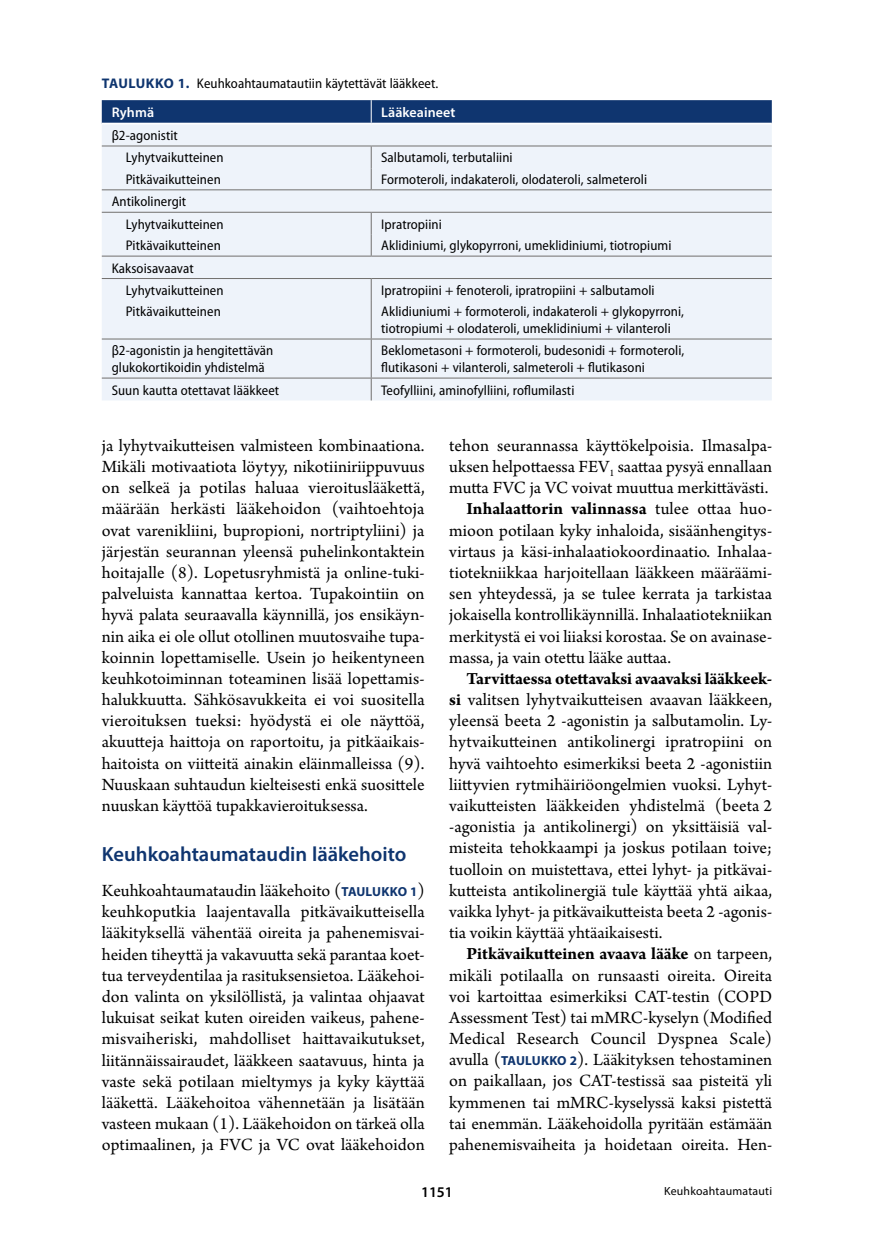
<style>
.page{position:relative;width:874px;height:1241px;background:#fff}
.page>*{position:absolute;margin:0;border:0;box-sizing:border-box;transform-origin:0 0}
.t1{font:600 20.65px "Myriad Pro";color:#0f356f}
.t2{font:18.03px/21.2px "Arno Pro";color:#000;text-align:justify}
.t3{font:700 18.03px "Arno Pro";color:#000}
.t4{font:600 14.88px "Myriad Pro";color:#000}
.t5{font:semi-condensed 14px/22.4px "Myriad Pro";letter-spacing:.005em;color:#000}
.t6{font:600 14px "Myriad Pro";letter-spacing:.005em;color:#fff}
.t7{font:11.9px "Myriad Pro";letter-spacing:.02em;color:#000}
.s1{font-weight:700;font-stretch:normal;color:#0f356f}
.s2{font-weight:600;font-stretch:normal;color:#fff}
.s3{font-family:"Myriad Pro";font-weight:700;font-size:13.12px;color:#0f356f}
.s4{font-weight:400}
.s5{font-weight:700}
</style>
<div class="page">
<div style="left:102px;top:124px;width:669px;height:276px;background:#eef3fa"></div>
<svg style="left:102px;top:100px;width:669px;height:23px;background:#133871"></svg>
<hr style="left:102px;top:145px;width:269px;height:1px;background:#716f6d">
<hr style="left:371px;top:145px;width:400px;height:1px;background:#716f6d">
<svg style="left:370px;top:146px;width:1px;height:43px"></svg>
<hr style="left:102px;top:189px;width:269px;height:1px;background:#716f6d">
<hr style="left:371px;top:189px;width:400px;height:1px;background:#716f6d">
<hr style="left:102px;top:212px;width:269px;height:1px;background:#716f6d">
<hr style="left:371px;top:212px;width:400px;height:1px;background:#716f6d">
<svg style="left:370px;top:213px;width:1px;height:43px"></svg>
<hr style="left:102px;top:256px;width:269px;height:1px;background:#716f6d">
<hr style="left:371px;top:256px;width:400px;height:1px;background:#716f6d">
<hr style="left:102px;top:278px;width:269px;height:1px;background:#716f6d">
<hr style="left:371px;top:278px;width:400px;height:1px;background:#716f6d">
<svg style="left:370px;top:279px;width:1px;height:22px"></svg>
<hr style="left:370px;top:301px;width:1px;height:37px;background:#716f6d">
<hr style="left:102px;top:338px;width:269px;height:1px;background:#716f6d">
<hr style="left:371px;top:338px;width:400px;height:1px;background:#716f6d">
<hr style="left:370px;top:339px;width:1px;height:38px;background:#716f6d">
<hr style="left:102px;top:377px;width:269px;height:1px;background:#716f6d">
<hr style="left:371px;top:377px;width:400px;height:1px;background:#716f6d">
<svg style="left:370px;top:378px;width:1px;height:22px"></svg>
<p class="t5" style="left:112px;top:69px;width:328px;line-height:28.9px;text-indent:-10px"><span class="s1">TAULUKKO 1.</span> Keuhkoahtaumatautiin käytettävät lääkkeet.<br><span class="s2">Ryhmä</span></p>
<p class="t6" style="left:381px;top:103px;width:76px">Lääkeaineet</p>
<p class="t5" style="left:126px;top:124px;width:99px;text-indent:-14px">β2-agonistit<br>Lyhytvaikutteinen</p>
<p class="t5" style="left:381px;top:146px;width:133px">Salbutamoli, terbutaliini</p>
<p class="t5" style="left:126px;top:168px;width:96px">Pitkävaikutteinen</p>
<p class="t5" style="left:381px;top:168px;width:267px">Formoteroli, indakateroli, olodateroli, salmeteroli</p>
<p class="t5" style="left:126px;top:190px;width:99px;text-indent:-14px">Antikolinergit<br>Lyhytvaikutteinen</p>
<p class="t5" style="left:381px;top:212px;width:62px">Ipratropiini</p>
<p class="t5" style="left:126px;top:234px;width:96px">Pitkävaikutteinen</p>
<p class="t5" style="left:381px;top:234px;width:291px">Aklidiniumi, glykopyrroni, umeklidiniumi, tiotropiumi</p>
<p class="t5" style="left:126px;top:256px;width:99px;text-indent:-14px">Kaksoisavaavat<br>Lyhytvaikutteinen</p>
<p class="t5" style="left:381px;top:279px;width:275px">Ipratropiini + fenoteroli, ipratropiini + salbutamoli</p>
<p class="t5" style="left:126px;top:300px;width:96px">Pitkävaikutteinen</p>
<p class="t5" style="left:381px;top:303px;width:304px;line-height:16.6px">Aklidiuniumi + formoteroli, indakateroli + glykopyrroni, tiotropiumi + olodateroli, umeklidiniumi + vilanteroli</p>
<p class="t5" style="left:112px;top:342px;width:163px;line-height:16.6px">β2-agonistin ja hengitettävän glukokortikoidin yhdistelmä</p>
<p class="t5" style="left:381px;top:342px;width:304px;line-height:16.6px">Beklometasoni + formoteroli, budesonidi + formoteroli, flutikasoni + vilanteroli, salmeteroli + flutikasoni</p>
<p class="t5" style="left:112px;top:378px;width:169px">Suun kautta otettavat lääkkeet</p>
<p class="t5" style="left:381px;top:378px;width:195px">Teofylliini, aminofylliini, roflumilasti</p>
<p class="t2" style="left:102px;top:435px;width:324px">ja lyhytvaikutteisen valmisteen kombinaationa.<br>Mikäli motivaatiota löytyy, nikotiiniriippuvuus on selkeä ja potilas haluaa vieroituslääkettä, määrään herkästi lääkehoidon (vaihtoehtoja ovat varenikliini, bupropioni, nortriptyliini) ja järjestän seurannan yleensä puhelinkontaktein hoitajalle (8). Lopetusryhmistä ja online-tuki&shy;palveluista kannattaa kertoa. Tupakointiin on hyvä palata seuraavalla käynnillä, jos ensikäyn&shy;nin aika ei ole ollut otollinen muutosvaihe tupa&shy;koinnin lopettamiselle. Usein jo heikentyneen keuhkotoiminnan toteaminen lisää lopettamis&shy;halukkuutta. Sähkösavukkeita ei voi suositella vieroituksen tueksi: hyödystä ei ole näyttöä, akuutteja haittoja on raportoitu, ja pitkäaikais&shy;haitoista on viitteitä ainakin eläinmalleissa (9).<br>Nuuskaan suhtaudun kielteisesti enkä suosittele nuuskan käyttöä tupakkavieroituksessa.</p>
<p class="t1" style="left:102px;top:840px;width:306px">Keuhkoahtaumataudin lääkehoito</p>
<p class="t2" style="left:102px;top:880px;width:324px">Keuhkoahtaumataudin lääkehoito (<span class="s3">TAULUKKO 1</span>) keuhkoputkia laajentavalla pitkävaikutteisella lääkityksellä vähentää oireita ja pahenemisvai&shy;heiden tiheyttä ja vakavuutta sekä parantaa koet&shy;tua terveydentilaa ja rasituksensietoa. Lääkehoi&shy;don valinta on yksilöllistä, ja valintaa ohjaavat lukuisat seikat kuten oireiden vaikeus, pahene&shy;misvaiheriski, mahdolliset haittavaikutukset, liitännäissairaudet, lääkkeen saatavuus, hinta ja vaste sekä potilaan mieltymys ja kyky käyttää lääkettä. Lääkehoitoa vähennetään ja lisätään vasteen mukaan (1). Lääkehoidon on tärkeä olla optimaalinen, ja FVC ja VC ovat lääkehoidon</p>
<p class="t2" style="left:449px;top:435px;width:324px">tehon seurannassa käyttökelpoisia. Ilmasalpa-</p>
<p class="t2" style="left:449px;top:457px;width:324px">uksen helpottaessa FEV<sub>1</sub> saattaa pysyä ennallaan</p>
<p class="t2" style="left:449px;top:478px;width:320px">mutta FVC ja VC voivat muuttua merkittävästi.</p>
<p class="t3" style="left:466px;top:498px;width:305px">Inhalaattorin valinnassa <span class="s4">tulee ottaa huo-</span></p>
<p class="t2" style="left:449px;top:520px;width:324px">mioon potilaan kyky inhaloida, sisäänhengitys-</p>
<p class="t2" style="left:449px;top:541px;width:324px">virtaus ja käsi-inhalaatiokoordinaatio. Inhalaa-</p>
<p class="t2" style="left:449px;top:562px;width:324px">tiotekniikkaa harjoitellaan lääkkeen määräämi-</p>
<p class="t2" style="left:449px;top:584px;width:324px">sen yhteydessä, ja se tulee kerrata ja tarkistaa</p>
<p class="t2" style="left:449px;top:605px;width:324px">jokaisella kontrollikäynnillä. Inhalaatiotekniikan</p>
<p class="t2" style="left:449px;top:626px;width:324px">merkitystä ei voi liiaksi korostaa. Se on avainase-</p>
<p class="t2" style="left:449px;top:647px;width:223px">massa, ja vain otettu lääke auttaa.</p>
<p class="t2" style="left:449px;top:668px;width:324px;text-indent:17px"><span class="s5">Tarvittaessa otettavaksi avaavaksi lääkkeek&shy;si</span> valitsen lyhytvaikutteisen avaavan lääkkeen, yleensä beeta 2 ‑agonistin ja salbutamolin. Ly&shy;hytvaikutteinen antikolinergi ipratropiini on hyvä vaihtoehto esimerkiksi beeta 2 ‑agonistiin liittyvien rytmihäiriöongelmien vuoksi. Lyhyt&shy;vaikutteisten lääkkeiden yhdistelmä (beeta 2 ‑agonistia ja antikolinergi) on yksittäisiä val&shy;misteita tehokkaampi ja joskus potilaan toive; tuolloin on muistettava, ettei lyhyt- ja pitkävai&shy;kutteista antikolinergiä tule käyttää yhtä aikaa, vaikka lyhyt- ja pitkävaikutteista beeta 2 ‑agonis&shy;tia voikin käyttää yhtäaikaisesti.</p>
<p class="t2" style="left:449px;top:944px;width:324px;text-indent:17px"><span class="s5">Pitkävaikutteinen avaava lääke</span> on tarpeen, mikäli potilaalla on runsaasti oireita. Oireita voi kartoittaa esimerkiksi CAT-testin (COPD Assessment Test) tai mMRC-kyselyn (Modified Medical Research Council Dyspnea Scale) avulla (<span class="s3">TAULUKKO 2</span>). Lääkityksen tehostaminen on paikallaan, jos CAT-testissä saa pisteitä yli kymmenen tai mMRC-kyselyssä kaksi pistettä tai enemmän. Lääkehoidolla pyritään estämään pahenemisvaiheita ja hoidetaan oireita. Hen-</p>
<p class="t4" style="left:421px;top:1182px;width:33px">1151</p>
<p class="t7" style="left:663px;top:1183px;width:110px">Keuhkoahtaumatauti</p>
</div>
